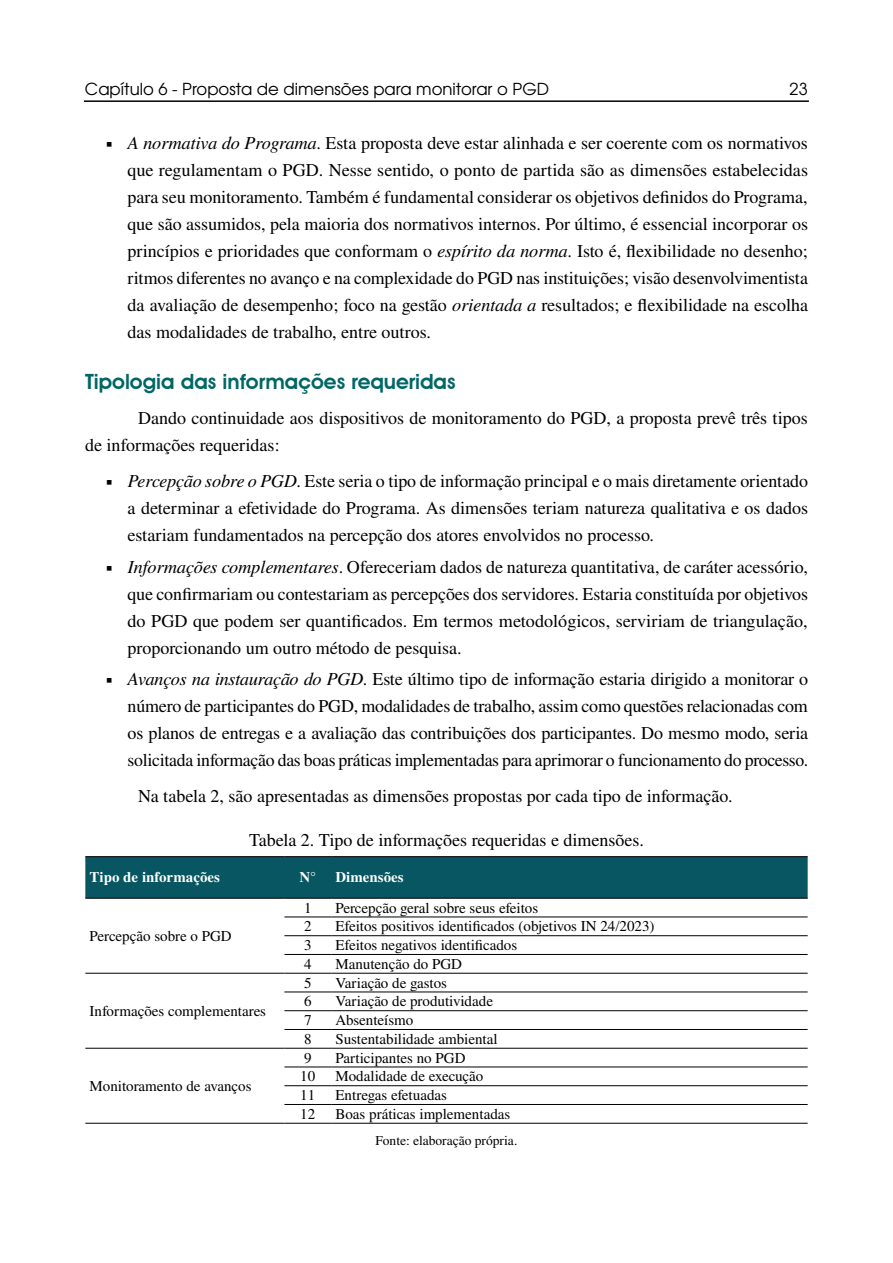
<style>
.page{position:relative;width:893px;height:1263px;background:#fff}
.page>*{position:absolute;margin:0;border:0;box-sizing:border-box;transform-origin:0 0}
.t1{font:600 21px "Avant Garde IT Cby BT";color:#066}
.t2{font:18px/27px "Nimbus Rom No 9 L";color:#000;text-align:justify}
.t3{font:16.5px "URW Gothic L";color:#000}
.t4{font:15px "Nimbus Rom No 9 L";color:#000}
.t5{font:500 15px "Nimbus Rom No 9 L";color:#fff}
.t6{font:13.5px "Nimbus Rom No 9 L";color:#000}
.s1{font-style:italic}
</style>
<div class="page">
<hr style="left:84px;top:100px;width:725px;height:2px;background:#000">
<div style="left:85px;top:857px;width:723px;height:41px;background:#075661"></div>
<hr style="left:85px;top:856px;width:199px;height:1px;background:#000">
<hr style="left:284px;top:856px;width:47px;height:1px;background:#000">
<hr style="left:331px;top:856px;width:477px;height:1px;background:#000">
<hr style="left:85px;top:898px;width:199px;height:1px;background:#000">
<hr style="left:284px;top:898px;width:47px;height:1px;background:#000">
<hr style="left:331px;top:898px;width:477px;height:1px;background:#000">
<hr style="left:284px;top:916px;width:47px;height:1px;background:#000">
<hr style="left:331px;top:916px;width:477px;height:1px;background:#000">
<hr style="left:284px;top:935px;width:47px;height:1px;background:#000">
<hr style="left:331px;top:935px;width:477px;height:1px;background:#000">
<hr style="left:284px;top:954px;width:47px;height:1px;background:#000">
<hr style="left:331px;top:954px;width:477px;height:1px;background:#000">
<hr style="left:85px;top:973px;width:199px;height:1px;background:#000">
<hr style="left:284px;top:973px;width:47px;height:1px;background:#000">
<hr style="left:331px;top:973px;width:477px;height:1px;background:#000">
<hr style="left:284px;top:991px;width:47px;height:1px;background:#000">
<hr style="left:331px;top:991px;width:477px;height:1px;background:#000">
<hr style="left:284px;top:1010px;width:47px;height:1px;background:#000">
<hr style="left:331px;top:1010px;width:477px;height:1px;background:#000">
<hr style="left:284px;top:1029px;width:47px;height:1px;background:#000">
<hr style="left:331px;top:1029px;width:477px;height:1px;background:#000">
<hr style="left:85px;top:1048px;width:199px;height:1px;background:#000">
<hr style="left:284px;top:1048px;width:47px;height:1px;background:#000">
<hr style="left:331px;top:1048px;width:477px;height:1px;background:#000">
<hr style="left:284px;top:1066px;width:47px;height:1px;background:#000">
<hr style="left:331px;top:1066px;width:477px;height:1px;background:#000">
<hr style="left:284px;top:1085px;width:47px;height:1px;background:#000">
<hr style="left:331px;top:1085px;width:477px;height:1px;background:#000">
<hr style="left:284px;top:1104px;width:47px;height:1px;background:#000">
<hr style="left:331px;top:1104px;width:477px;height:1px;background:#000">
<hr style="left:85px;top:1123px;width:199px;height:1px;background:#000">
<hr style="left:284px;top:1123px;width:47px;height:1px;background:#000">
<hr style="left:331px;top:1123px;width:477px;height:1px;background:#000">
<p class="t3" style="left:85px;top:78px;width:466px">Capítulo 6 - Proposta de dimensões para monitorar o PGD</p>
<p class="t3" style="left:790px;top:78px;width:20px">23</p>
<p class="t2" style="left:128px;top:128px;width:682px;text-indent:-21px">▪ <span class="s1">A normativa do Programa</span>. Esta proposta deve estar alinhada e ser coerente com os normativos que regulamentam o PGD. Nesse sentido, o ponto de partida são as dimensões estabelecidas para seu monitoramento. Também é fundamental considerar os objetivos definidos do Programa, que são assumidos, pela maioria dos normativos internos. Por último, é essencial incorporar os princípios e prioridades que conformam o <span class="s1">espírito da norma</span>. Isto é, flexibilidade no desenho; ritmos diferentes no avanço e na complexidade do PGD nas instituições; visão desenvolvimentista da avaliação de desempenho; foco na gestão <span class="s1">orientada a</span> resultados; e flexibilidade na escolha das modalidades de trabalho, entre outros.</p>
<p class="t1" style="left:85px;top:369px;width:372px">Tipologia das informações requeridas</p>
<p class="t2" style="left:85px;top:404px;width:724px;text-indent:53px">Dando continuidade aos dispositivos de monitoramento do PGD, a proposta prevê três tipos de informações requeridas:</p>
<p class="t2" style="left:128px;top:467px;width:682px;text-indent:-21px">▪ <span class="s1">Percepção sobre o PGD</span>. Este seria o tipo de informação principal e o mais diretamente orientado a determinar a efetividade do Programa. As dimensões teriam natureza qualitativa e os dados estariam fundamentados na percepção dos atores envolvidos no processo.</p>
<p class="t2" style="left:128px;top:552px;width:682px;text-indent:-21px">▪ <span class="s1">Informações complementares</span>. Ofereceriam dados de natureza quantitativa, de caráter acessório, que confirmariam ou contestariam as percepções dos servidores. Estaria constituída por objetivos do PGD que podem ser quantificados. Em termos metodológicos, serviriam de triangulação, proporcionando um outro método de pesquisa.</p>
<p class="t2" style="left:128px;top:665px;width:682px;text-indent:-21px">▪ <span class="s1">Avanços na instauração do PGD</span>. Este último tipo de informação estaria dirigido a monitorar o número de participantes do PGD, modalidades de trabalho, assim como questões relacionadas com os planos de entregas e a avaliação das contribuições dos participantes. Do mesmo modo, seria solicitada informação das boas práticas implementadas para aprimorar o funcionamento do processo.</p>
<p class="t2" style="left:138px;top:782px;width:596px">Na tabela 2, são apresentadas as dimensões propostas por cada tipo de informação.</p>
<p class="t2" style="left:249px;top:826px;width:396px">Tabela 2. Tipo de informações requeridas e dimensões.</p>
<p class="t5" style="left:90px;top:867px;width:132px">Tipo de informações</p>
<p class="t5" style="left:299px;top:867px;width:18px">N°</p>
<p class="t5" style="left:335px;top:867px;width:70px">Dimensões</p>
<p class="t4" style="left:90px;top:925px;width:144px">Percepção sobre o PGD</p>
<p class="t4" style="left:90px;top:1000px;width:178px">Informações complementares</p>
<p class="t4" style="left:90px;top:1075px;width:164px">Monitoramento de avanços</p>
<p class="t4" style="left:304px;top:897px;width:9px">1</p>
<p class="t4" style="left:335px;top:897px;width:204px">Percepção geral sobre seus efeitos</p>
<p class="t4" style="left:304px;top:916px;width:9px">2</p>
<p class="t4" style="left:335px;top:916px;width:321px">Efeitos positivos identificados (objetivos IN 24/2023)</p>
<p class="t4" style="left:304px;top:934px;width:9px">3</p>
<p class="t4" style="left:335px;top:934px;width:183px">Efeitos negativos identificados</p>
<p class="t4" style="left:304px;top:953px;width:9px">4</p>
<p class="t4" style="left:335px;top:953px;width:128px">Manutenção do PGD</p>
<p class="t4" style="left:304px;top:972px;width:9px">5</p>
<p class="t4" style="left:335px;top:972px;width:113px">Variação de gastos</p>
<p class="t4" style="left:304px;top:991px;width:9px">6</p>
<p class="t4" style="left:335px;top:991px;width:159px">Variação de produtividade</p>
<p class="t4" style="left:304px;top:1009px;width:9px">7</p>
<p class="t4" style="left:335px;top:1009px;width:79px">Absenteísmo</p>
<p class="t4" style="left:304px;top:1028px;width:9px">8</p>
<p class="t4" style="left:335px;top:1028px;width:164px">Sustentabilidade ambiental</p>
<p class="t4" style="left:304px;top:1047px;width:9px">9</p>
<p class="t4" style="left:335px;top:1047px;width:132px">Participantes no PGD</p>
<p class="t4" style="left:300px;top:1066px;width:16px">10</p>
<p class="t4" style="left:335px;top:1066px;width:149px">Modalidade de execução</p>
<p class="t4" style="left:300px;top:1084px;width:16px">11</p>
<p class="t4" style="left:335px;top:1084px;width:113px">Entregas efetuadas</p>
<p class="t4" style="left:300px;top:1103px;width:16px">12</p>
<p class="t4" style="left:335px;top:1103px;width:176px">Boas práticas implementadas</p>
<p class="t6" style="left:376px;top:1130px;width:143px">Fonte: elaboração própria.</p>
</div>
